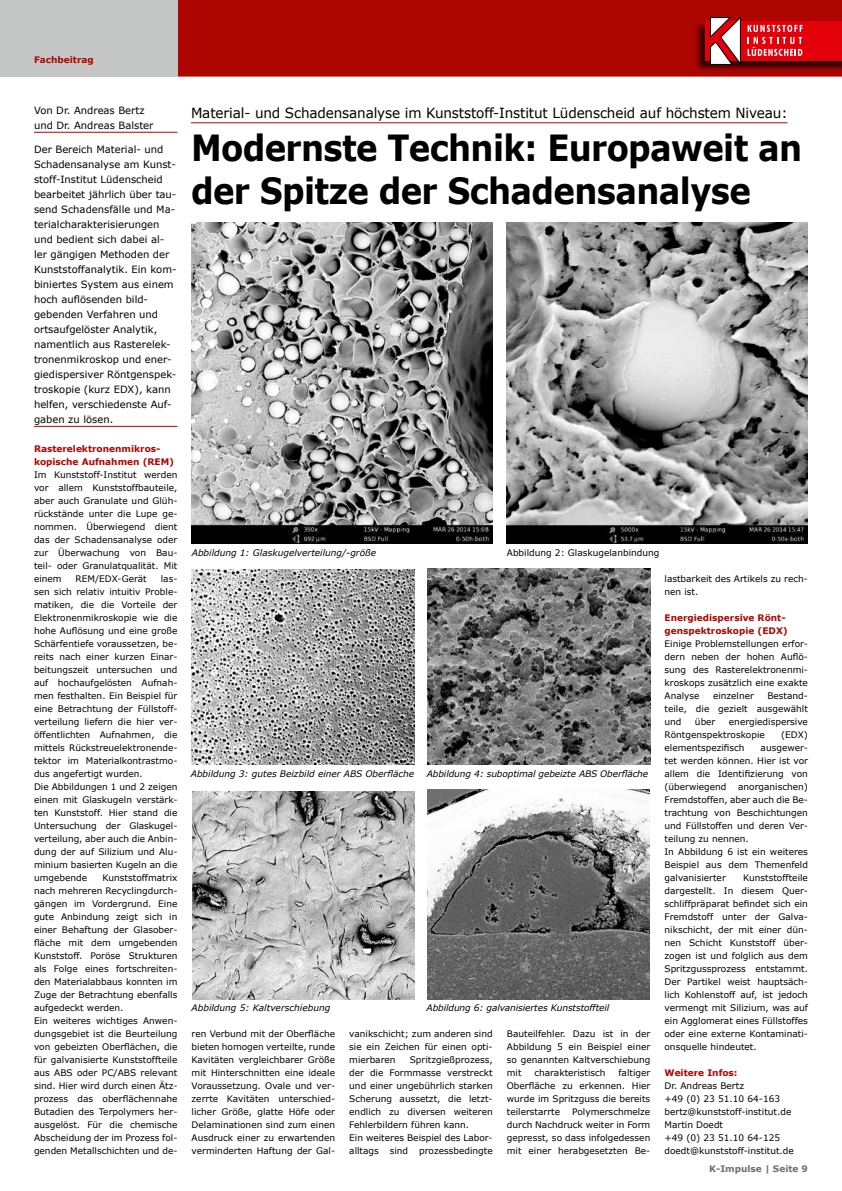
<style>
.page{position:relative;width:842px;height:1191px;background:#fff}
.page>*{position:absolute;margin:0;border:0;box-sizing:border-box;transform-origin:0 0}
.t1{font:700 36px/43.2px "Verdana";letter-spacing:-.02em;color:#000;scale:.9 1}
.t2{font:14px "Verdana";letter-spacing:-.01em;color:#000}
.t3{font:10px/15px "Verdana";color:#000}
.t4{font:9px/13px "Verdana";color:#000;text-align:justify}
.t5{font:italic 9px "Verdana";color:#000}
.t6{font:700 9px/13px "Verdana";color:#ad0600}
.t7{font:700 9px "Verdana";color:#6e6e6e}
</style>
<div class="page">
<div style="left:178px;top:0;width:664px;height:77px;background:#ad0600"></div>
<div style="left:186px;top:54px;width:622px;height:15px;background:#ad0600"></div>
<div style="left:694px;top:22px;width:148px;height:51px;background:#000;opacity:.75"></div>
<div style="left:705px;top:21px;width:137px;height:40px;background:#e3000b"></div>
<svg style="left:710px;top:16px;width:31px;height:49px"></svg>
<svg style="left:748px;top:25px;width:55px;height:31px"></svg>
<div style="left:0;top:0;width:178px;height:77px;background:#c5c6c6"></div>
<hr style="left:34px;top:132px;width:143px;height:1px;background:#ad0600">
<hr style="left:34px;top:426px;width:143px;height:1px;background:#ad0600">
<hr style="left:191px;top:122px;width:596px;height:1px;background:#ad0600">
<img style="left:192px;top:222px;width:301px;height:321px">
<img style="left:506px;top:222px;width:302px;height:321px">
<img style="left:192px;top:569px;width:222px;height:195px">
<img style="left:428px;top:568px;width:222px;height:196px">
<img style="left:427px;top:789px;width:223px;height:210px">
<img style="left:192px;top:791px;width:222px;height:208px">
<p class="t6" style="left:34px;top:53px;width:61px">Fachbeitrag</p>
<p class="t3" style="left:34px;top:103px;width:121px">Von Dr. Andreas Bertz und Dr. Andreas Balster</p>
<p class="t3" style="left:34px;top:142px;width:144px">Der Bereich Material- und<br>Schadensanalyse am Kunst&shy;stoff-Institut Lüdenscheid bearbeitet jährlich über tau&shy;send Schadensfälle und Ma&shy;terialcharakterisierungen und bedient sich dabei al&shy;ler gängigen Methoden der<br>Kunststoffanalytik. Ein kom&shy;biniertes System aus einem hoch auflösenden bild&shy;gebenden Verfahren und ortsaufgelöster Analytik, namentlich aus Rasterelek&shy;tronenmikroskop und ener&shy;giedispersiver Röntgenspek&shy;troskopie (kurz EDX), kann helfen, verschiedenste Auf&shy;gaben zu lösen.</p>
<p class="t6" style="left:34px;top:442px;width:142px">Rasterelektronenmikros&shy;kopische Aufnahmen (REM)</p>
<p class="t4" style="left:34px;top:468px;width:145px">Im Kunststoff-Institut werden vor allem Kunststoffbauteile, aber auch Granulate und Glüh&shy;rückstände unter die Lupe ge&shy;nommen. Überwiegend dient das der Schadensanalyse oder zur Überwachung von Bau&shy;teil- oder Granulatqualität. Mit einem</p>
<p class="t4" style="left:34px;top:572px;width:145px;text-align:left;text-indent:127px">las&shy;sen sich relativ intuitiv Proble&shy;matiken, die die Vorteile der<br>Elektronenmikroskopie wie die hohe Auflösung und eine große<br>Schärfentiefe voraussetzen, be&shy;reits nach einer kurzen Einar&shy;beitungszeit untersuchen und auf hochaufgelösten Aufnah&shy;men festhalten. Ein Beispiel für eine Betrachtung der Füllstoff&shy;verteilung liefern die hier ver&shy;öffentlichten Aufnahmen, die mittels Rückstreuelektronende&shy;tektor im Materialkontrastmo&shy;dus angefertigt wurden.<br>Die Abbildungen 1 und 2 zeigen einen mit Glaskugeln verstärk&shy;ten Kunststoff. Hier stand die<br>Untersuchung der Glaskugel&shy;verteilung, aber auch die Anbin&shy;dung der auf Silizium und Alu&shy;minium basierten Kugeln an die umgebende</p>
<p class="t4" style="left:76px;top:572px;width:73px">REM/EDX-Gerät</p>
<p class="t4" style="left:34px;top:871px;width:145px;text-align:left;text-indent:68px">Kunststoffmatrix nach mehreren Recyclingdurch&shy;gängen im Vordergrund. Eine gute Anbindung zeigt sich in einer Behaftung der Glasober&shy;fläche mit dem umgebenden<br>Kunststoff. Poröse Strukturen als Folge eines fortschreiten&shy;den Materialabbaus konnten im<br>Zuge der Betrachtung ebenfalls aufgedeckt werden.<br>Ein weiteres wichtiges Anwen&shy;dungsgebiet ist die Beurteilung von gebeizten Oberflächen, die für galvanisierte Kunststoffteile aus ABS oder PC/ABS relevant sind. Hier wird durch einen Ätz&shy;prozess das oberflächennahe<br>Butadien des Terpolymers her&shy;ausgelöst. Für die chemische<br>Abscheidung der im Prozess fol&shy;genden Metallschichten und de-</p>
<h2 class="t2" style="left:191px;top:103px;width:598px">Material- und Schadensanalyse im Kunststoff-Institut Lüdenscheid auf höchstem Niveau:</h2>
<h1 class="t1" style="left:191px;top:126px;width:681px">Modernste Technik: Europaweit an der Spitze der Schadensanalyse</h1>
<p class="t5" style="left:192px;top:547px;width:186px">Abbildung 1: Glaskugelverteilung/-größe</p>
<p class="t4" style="left:507px;top:546px;width:154px">Abbildung 2: Glaskugelanbindung</p>
<p class="t5" style="left:191px;top:768px;width:225px">Abbildung 3: gutes Beizbild einer ABS Oberfläche</p>
<p class="t5" style="left:427px;top:768px;width:223px">Abbildung 4: suboptimal gebeizte ABS Oberfläche</p>
<p class="t5" style="left:192px;top:1002px;width:140px">Abbildung 5: Kaltverschiebung</p>
<p class="t5" style="left:427px;top:1002px;width:184px">Abbildung 6: galvanisiertes Kunststoffteil</p>
<p class="t4" style="left:192px;top:1027px;width:145px">ren Verbund mit der Oberfläche bieten homogen verteilte, runde Kavitäten vergleichbarer Größe mit Hinterschnitten eine ideale Voraussetzung. Ovale und ver&shy;zerrte Kavitäten unterschied&shy;licher Größe, glatte Höfe oder Delaminationen sind zum einen Ausdruck einer zu erwartenden verminderten Haftung der Gal-</p>
<p class="t4" style="left:349px;top:1027px;width:145px">vanikschicht; zum anderen sind sie ein Zeichen für einen opti&shy;mierbaren</p>
<p class="t4" style="left:349px;top:1053px;width:145px;text-align:left;text-indent:61px">Spritzgießprozess, der die Formmasse verstreckt und einer ungebührlich starken<br>Scherung aussetzt, die letzt&shy;endlich zu diversen weiteren<br>Fehlerbildern führen kann.<br>Ein weiteres Beispiel des Labor&shy;alltags sind prozessbedingte</p>
<p class="t4" style="left:507px;top:1027px;width:145px">Bauteilfehler. Dazu ist in der Abbildung 5 ein Beispiel einer so genannten Kaltverschiebung mit</p>
<p class="t4" style="left:507px;top:1066px;width:145px;text-indent:112px">faltiger Oberfläche zu erkennen. Hier wurde im Spritzguss die bereits teilerstarrte</p>
<p class="t4" style="left:534px;top:1066px;width:73px">charakteristisch</p>
<p class="t4" style="left:507px;top:1105px;width:145px;text-indent:65px">Polymerschmelze durch Nachdruck weiter in Form gepresst, so dass infolgedessen mit einer herabgesetzten Be-</p>
<p class="t4" style="left:664px;top:572px;width:145px">lastbarkeit des Artikels zu rech&shy;nen ist.</p>
<p class="t6" style="left:664px;top:611px;width:125px">Energiedispersive Rönt&shy;genspektroskopie (EDX)</p>
<p class="t4" style="left:664px;top:637px;width:145px">Einige Problemstellungen erfor&shy;dern neben der hohen Auflö&shy;sung des Rasterelektronenmi&shy;kroskops zusätzlich eine exakte Analyse</p>
<p class="t4" style="left:664px;top:689px;width:145px;text-indent:103px">Bestand&shy;teile, die gezielt ausgewählt und</p>
<p class="t4" style="left:713px;top:689px;width:42px">einzelner</p>
<p class="t4" style="left:664px;top:715px;width:145px;text-indent:64px">energiedispersive<br>Röntgenspektroskopie</p>
<p class="t4" style="left:695px;top:715px;width:22px">über</p>
<p class="t4" style="left:781px;top:728px;width:28px">(EDX)</p>
<p class="t4" style="left:664px;top:741px;width:82px">elementspezifisch</p>
<p class="t4" style="left:664px;top:741px;width:145px;text-indent:96px">ausgewer&shy;tet werden können. Hier ist vor allem die Identifizierung von (überwiegend</p>
<p class="t4" style="left:664px;top:780px;width:145px;text-align:left;text-indent:74px">anorganischen)<br>Fremdstoffen, aber auch die Be&shy;trachtung von Beschichtungen und Füllstoffen und deren Ver&shy;teilung zu nennen.<br>In Abbildung 6 ist ein weiteres<br>Beispiel aus dem Themenfeld galvanisierter</p>
<p class="t4" style="left:664px;top:871px;width:145px;text-indent:79px">Kunststoffteile dargestellt. In diesem Quer&shy;schliffpräparat befindet sich ein Fremdstoff unter der Galva&shy;nikschicht, der mit einer dün&shy;nen Schicht Kunststoff über&shy;zogen ist und folglich aus dem Spritzgussprozess entstammt.<br>Der Partikel weist hauptsäch&shy;lich Kohlenstoff auf, ist jedoch vermengt mit Silizium, was auf ein Agglomerat eines Füllstoffes oder eine externe Kontaminati&shy;onsquelle hindeutet.</p>
<p class="t6" style="left:664px;top:1066px;width:75px">Weitere Infos:</p>
<p class="t4" style="left:664px;top:1079px;width:131px;text-align:left">Dr. Andreas Bertz<br>+49 (0) 23 51.10 64-163 bertz@kunststoff-institut.de<br>Martin Doedt<br>+49 (0) 23 51.10 64-125 doedt@kunststoff-institut.de</p>
<p class="t7" style="left:709px;top:1162px;width:100px">K-Impulse | Seite 9</p>
</div>
